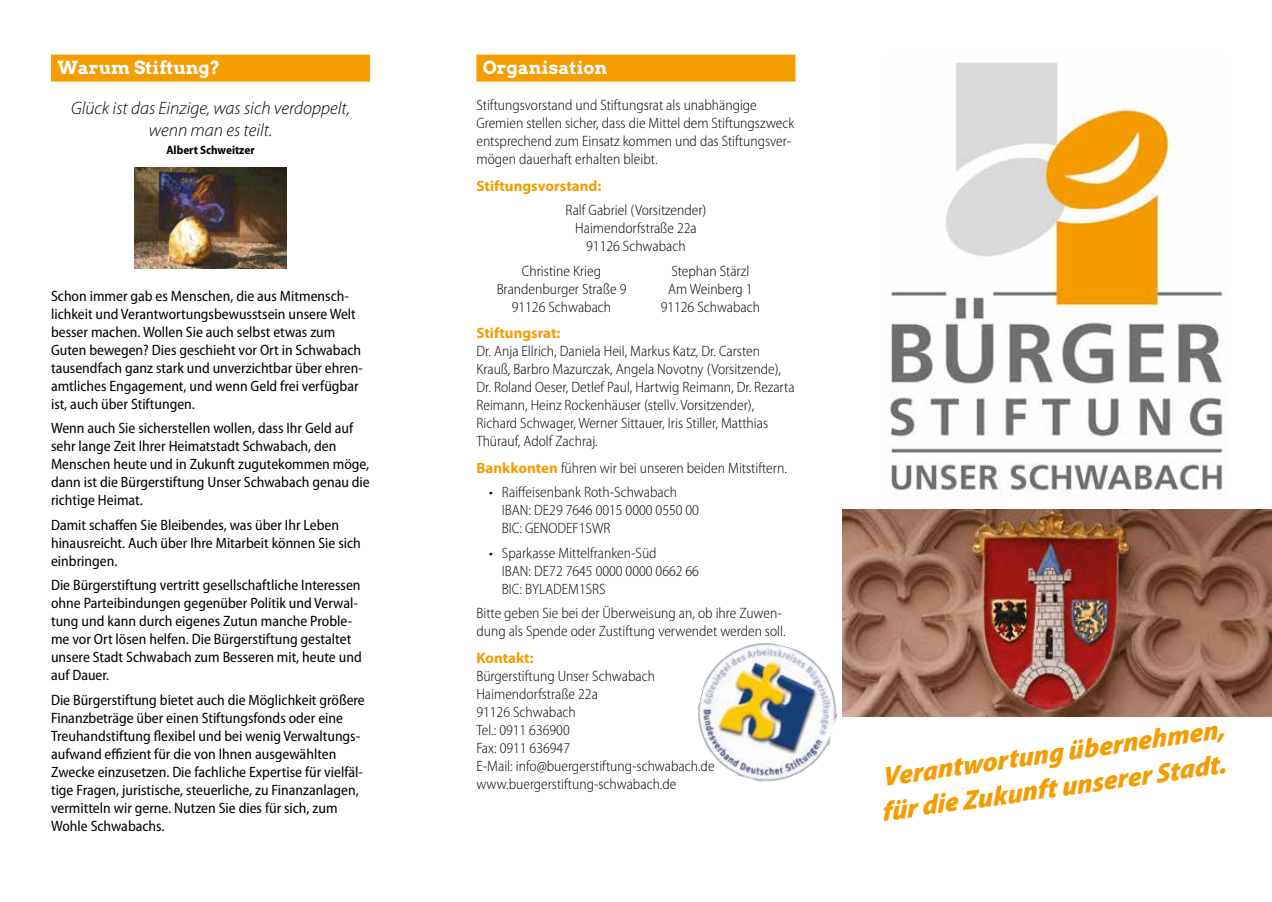
<style>
.page{position:relative;width:1272px;height:902px;background:#fff}
.page>*{position:absolute;margin:0;border:0;box-sizing:border-box;transform-origin:0 0}
.t1{font:italic 900 semi-condensed 27px/34.5px "Myriad Pro";color:#f59c00;scale:1.05 1}
.t2{font:italic 300 18px/21.6px "Myriad Pro";color:#000;text-align:center}
.t3{font:18px "Arvo Gr 00 F Cn";color:#fff}
.t4{font:semi-condensed 15px/18px "Myriad Pro";color:#000}
.t5{font:300 semi-condensed 15px/18px "Myriad Pro";color:#000}
.t6{font:700 15px "Myriad Pro";color:#f59c00}
.t7{font:700 semi-condensed 12px "Myriad Pro";color:#000}
.s1{font-weight:700;font-stretch:normal;color:#f59c00}
</style>
<div class="page">
<div style="left:476px;top:55px;width:319px;height:27px;background:#f59c00"></div>
<div style="left:51px;top:55px;width:319px;height:27px;background:#f59c00"></div>
<img style="left:890px;top:62px;width:337px;height:433px">
<img style="left:697px;top:643px;width:153px;height:139px">
<img style="left:135px;top:167px;width:151px;height:101px">
<img style="left:842px;top:509px;width:429px;height:207px">
<p class="t3" style="left:57px;top:55px;width:164px">Warum Stiftung?</p>
<p class="t2" style="left:71px;top:98px;width:280px">Glück ist das Einzige, was sich verdoppelt, wenn man es teilt.</p>
<p class="t7" style="left:166px;top:143px;width:90px">Albert Schweitzer</p>
<p class="t4" style="left:51px;top:287px;width:313px">Schon immer gab es Menschen, die aus Mitmensch&shy;lichkeit und Verantwortungsbewusstsein unsere Welt besser machen. Wollen Sie auch selbst etwas zum Guten bewegen? Dies geschieht vor Ort in Schwabach tausendfach ganz stark und unverzichtbar über ehren&shy;amtliches Engagement, und wenn Geld frei verfügbar ist, auch über Stiftungen.</p>
<p class="t4" style="left:51px;top:419px;width:320px">Wenn auch Sie sicherstellen wollen, dass Ihr Geld auf sehr lange Zeit Ihrer Heimatstadt Schwabach, den Menschen heute und in Zukunft zugutekommen möge, dann ist die Bürgerstiftung Unser Schwabach genau die richtige Heimat.</p>
<p class="t4" style="left:51px;top:516px;width:311px">Damit schaffen Sie Bleibendes, was über Ihr Leben hinausreicht. Auch über Ihre Mitarbeit können Sie sich einbringen.</p>
<p class="t4" style="left:51px;top:576px;width:312px">Die Bürgerstiftung vertritt gesellschaftliche Interessen ohne Parteibindungen gegenüber Politik und Verwal&shy;tung und kann durch eigenes Zutun manche Proble&shy;me vor Ort lösen helfen. Die Bürgerstiftung gestaltet unsere Stadt Schwabach zum Besseren mit, heute und auf Dauer.</p>
<p class="t4" style="left:51px;top:691px;width:315px">Die Bürgerstiftung bietet auch die Möglichkeit größere Finanzbeträge über einen Stiftungsfonds oder eine Treuhandstiftung flexibel und bei wenig Verwaltungs&shy;aufwand effizient für die von Ihnen ausgewählten Zwecke einzusetzen. Die fachliche Expertise für vielfäl&shy;tige Fragen, juristische, steuerliche, zu Finanzanlagen, vermitteln wir gerne. Nutzen Sie dies für sich, zum Wohle Schwabachs.</p>
<p class="t3" style="left:483px;top:55px;width:126px">Organisation</p>
<p class="t5" style="left:476px;top:97px;width:319px">Stiftungsvorstand und Stiftungsrat als unabhängige Gremien stellen sicher, dass die Mittel dem Stiftungszweck entsprechend zum Einsatz kommen und das Stiftungsver&shy;mögen dauerhaft erhalten bleibt.</p>
<p class="t6" style="left:476px;top:177px;width:126px">Stiftungsvorstand:</p>
<p class="t5" style="left:565px;top:201px;width:142px;text-align:center">Ralf Gabriel (Vorsitzender)<br>Haimendorfstraße 22a<br>91126 Schwabach</p>
<p class="t5" style="left:522px;top:262px;width:81px">Christine Krieg</p>
<p class="t5" style="left:671px;top:262px;width:79px">Stephan Stärzl</p>
<p class="t5" style="left:496px;top:280px;width:131px">Brandenburger Straße 9</p>
<p class="t5" style="left:668px;top:280px;width:86px">Am Weinberg 1</p>
<p class="t5" style="left:512px;top:298px;width:101px">91126 Schwabach</p>
<p class="t5" style="left:660px;top:298px;width:101px">91126 Schwabach</p>
<p class="t6" style="left:476px;top:325px;width:86px">Stiftungsrat:</p>
<p class="t5" style="left:476px;top:342px;width:319px">Dr. Anja Ellrich, Daniela Heil, Markus Katz, Dr. Carsten Krauß, Barbro Mazurczak, Angela Novotny (Vorsitzende), Dr. Roland Oeser, Detlef Paul, Hartwig Reimann, Dr. Rezarta Reimann, Heinz Rockenhäuser (stellv. Vorsitzender), Richard Schwager, Werner Sittauer, Iris Stiller, Matthias Thürauf, Adolf Zachraj.</p>
<p class="t5" style="left:476px;top:459px;width:312px"><span class="s1">Bankkonten</span> führen wir bei unseren beiden Mitstiftern.</p>
<p class="t5" style="left:502px;top:483px;width:198px;text-indent:-13px">• Raiffeisenbank Roth-Schwabach<br>IBAN: DE29 7646 0015 0000 0550 00<br>BIC: GENODEF1SWR</p>
<p class="t5" style="left:502px;top:544px;width:198px;text-indent:-13px">• Sparkasse Mittelfranken-Süd<br>IBAN: DE72 7645 0000 0000 0662 66<br>BIC: BYLADEM1SRS</p>
<p class="t5" style="left:476px;top:604px;width:311px">Bitte geben Sie bei der Überweisung an, ob ihre Zuwen&shy;dung als Spende oder Zustiftung verwendet werden soll.</p>
<p class="t6" style="left:476px;top:649px;width:59px">Kontakt:</p>
<p class="t5" style="left:476px;top:666px;width:240px">Bürgerstiftung Unser Schwabach<br>Haimendorfstraße 22a<br>91126 Schwabach<br>Tel.: 0911 636900<br>Fax: 0911 636947<br>E-Mail: info@buergerstiftung-schwabach.de www.buergerstiftung-schwabach.de</p>
<h1 class="t1" style="left:874px;top:761px;width:336px;rotate:-8deg">Verantwortung übernehmen, für die Zukunft unserer Stadt.</h1>
</div>
